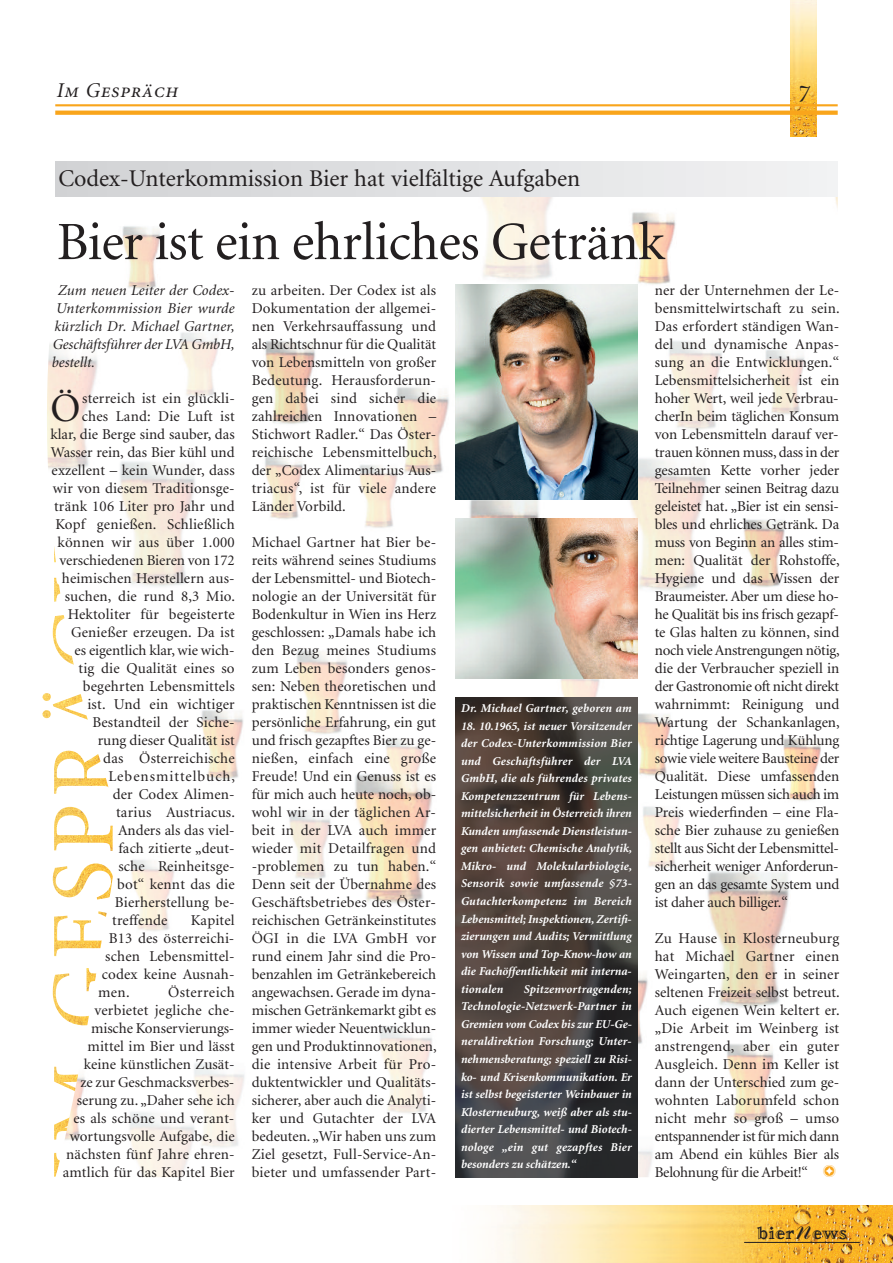
<style>
.page{position:relative;width:893px;height:1263px;background:#fff}
.page>*{position:absolute;margin:0;border:0;box-sizing:border-box;transform-origin:0 0}
.t1{font:54px "Minion";letter-spacing:-.01em;color:#231f20}
.t2{font:40.35px "Minion";color:#231f20}
.t3{font:27px "Boulevard";color:#231f20}
.t4{font:24px "Minion";color:#231f20}
.t5{font:21px "Minion Italic SC";letter-spacing:.03em;color:#231f20}
.t6{font:800 19.95px "Matrix Inline";letter-spacing:.03em;color:#231f20}
.t7{font:15px/18px "Minion";letter-spacing:.01em;color:#231f20;text-align:justify}
.t8{font:italic 15px/18px "Minion";color:#231f20;text-align:justify}
.t9{font:15px "Minion";letter-spacing:.065em;color:#231f20}
.t10{font:italic 700 12px/17.5px "Minion";letter-spacing:.01em;color:#fff;text-align:justify}
.s1{font-family:"P22 Da Vinci Extras";color:#f9a51b}
.s2{font-family:"Boulevard";font-weight:400;font-size:33.9px}
</style>
<div class="page">
<img style="left:791px;top:0;width:25px;height:136px">
<img style="left:496px;top:1205px;width:397px;height:58px">
<hr style="left:744px;top:1242px;width:116px;height:1px;background:#231f20">
<hr style="left:55px;top:104px;width:783px;height:2px;background:#f9a51b">
<svg style="left:55px;top:111px;width:783px;height:4px;background:#f9a825"></svg>
<img style="left:46px;top:197px;width:792px;height:980px">
<img style="left:455px;top:519px;width:183px;height:159px">
<img style="left:455px;top:284px;width:183px;height:215px">
<div style="left:55px;top:162px;width:783px;height:35px;background:linear-gradient(to right,#d0d2d4,#f2f2f3)"></div>
<img style="left:455px;top:697px;width:183px;height:480px">
<h3 class="t5" style="left:57px;top:82px;width:123px">Im Gespräch</h3>
<h3 class="t4" style="left:58px;top:169px;width:523px">Codex-Unterkommission Bier hat vielfältige Aufgaben</h3>
<h1 class="t1" style="left:57px;top:221px;width:609px">Bier ist ein ehrliches Getränk</h1>
<h3 class="t3" style="left:796px;top:81px;width:13px">7</h3>
<p class="t8" style="left:52px;top:282px;width:185px;text-indent:6px">Zum neuen Leiter der Codex-Unterkommission Bier wurde kürzlich Dr. Michael Gartner, Geschäftsführer der LVA GmbH, bestellt.</p>
<h2 class="t2" style="left:50px;top:392px;width:32px">Ö</h2>
<p class="t7" style="left:82px;top:390px;width:154px">sterreich ist ein glückli-</p>
<p class="t7" style="left:82px;top:408px;width:154px">ches Land: Die Luft ist</p>
<p class="t7" style="left:50px;top:426px;width:186px">klar, die Berge sind sauber, das</p>
<p class="t7" style="left:51px;top:444px;width:185px">Wasser rein, das Bier kühl und</p>
<p class="t7" style="left:52px;top:462px;width:185px">exzellent – kein Wunder, dass</p>
<p class="t7" style="left:53px;top:480px;width:183px">wir von diesem Traditionsge-</p>
<p class="t7" style="left:54px;top:498px;width:182px">tränk 106 Liter pro Jahr und</p>
<p class="t7" style="left:56px;top:516px;width:181px">Kopf genießen. Schließlich</p>
<p class="t7" style="left:57px;top:534px;width:179px">können wir aus über 1.000</p>
<p class="t7" style="left:60px;top:552px;width:177px">verschiedenen Bieren von 172</p>
<p class="t7" style="left:62px;top:570px;width:174px">heimischen Herstellern aus-</p>
<p class="t7" style="left:65px;top:588px;width:172px">suchen, die rund 8,3 Mio.</p>
<p class="t7" style="left:68px;top:606px;width:168px">Hektoliter für begeisterte</p>
<p class="t7" style="left:71px;top:624px;width:165px">Genießer erzeugen. Da ist</p>
<p class="t7" style="left:75px;top:642px;width:162px">es eigentlich klar, wie wich-</p>
<p class="t7" style="left:79px;top:660px;width:158px">tig die Qualität eines so</p>
<p class="t7" style="left:83px;top:678px;width:153px">begehrten Lebensmittels</p>
<p class="t7" style="left:87px;top:696px;width:149px">ist. Und ein wichtiger</p>
<p class="t7" style="left:92px;top:714px;width:144px">Bestandteil der Siche-</p>
<p class="t7" style="left:98px;top:732px;width:138px">rung dieser Qualität ist</p>
<p class="t7" style="left:103px;top:750px;width:133px">das Österreichische</p>
<p class="t9" style="left:108px;top:770px;width:128px">Lebensmittelbuch,</p>
<p class="t7" style="left:113px;top:786px;width:123px">der Codex Alimen-</p>
<p class="t7" style="left:116px;top:804px;width:121px">tarius Austriacus.</p>
<p class="t7" style="left:118px;top:822px;width:118px">Anders als das viel-</p>
<p class="t7" style="left:118px;top:840px;width:118px">fach zitierte „deut-</p>
<p class="t7" style="left:118px;top:858px;width:118px">sche Reinheitsge-</p>
<p class="t7" style="left:117px;top:876px;width:119px">bot“ kennt das die</p>
<p class="t7" style="left:115px;top:894px;width:121px">Bierherstellung be-</p>
<p class="t7" style="left:112px;top:912px;width:57px">treffende</p>
<p class="t7" style="left:191px;top:912px;width:45px">Kapitel</p>
<p class="t7" style="left:109px;top:930px;width:127px">B13 des österreichi-</p>
<p class="t7" style="left:105px;top:948px;width:131px">schen Lebensmittel-</p>
<p class="t7" style="left:102px;top:966px;width:134px">codex keine Ausnah-</p>
<p class="t7" style="left:98px;top:984px;width:33px">men.</p>
<p class="t7" style="left:63px;top:984px;width:174px;text-align:right">Österreich<br>verbietet jegliche che&shy;mische Konservierungs&shy;mittel im Bier und lässt keine künstlichen Zusät-<br>ze zur Geschmacksverbes&shy;serung zu. „Daher sehe ich es als schöne und verant&shy;wortungsvolle Aufgabe, die nächsten fünf Jahre ehren&shy;amtlich für das Kapitel Bier</p>
<p class="t7" style="left:252px;top:282px;width:186px">zu arbeiten. Der Codex ist als Dokumentation der allgemei&shy;nen Verkehrsauffassung und als Richtschnur für die Qualität von Lebensmitteln von großer Bedeutung. Herausforderun&shy;gen dabei sind sicher die zahlreichen Innovationen – Stichwort Radler.“ Das Öster&shy;reichische Lebensmittelbuch, der „Codex Alimentarius Aus&shy;triacus“, ist für viele andere Länder Vorbild.</p>
<p class="t7" style="left:252px;top:534px;width:186px">Michael Gartner hat Bier be&shy;reits während seines Studiums der Lebensmittel- und Biotech&shy;nologie an der Universität für Bodenkultur in Wien ins Herz geschlossen: „Damals habe ich den Bezug meines Studiums zum Leben besonders genos&shy;sen: Neben theoretischen und praktischen Kenntnissen ist die persönliche Erfahrung, ein gut und frisch gezapftes Bier zu ge&shy;nießen, einfach eine große Freude! Und ein Genuss ist es für mich auch heute noch, ob&shy;wohl wir in der täglichen Ar&shy;beit in der LVA auch immer wieder mit Detailfragen und -problemen zu tun haben.“ Denn seit der Übernahme des Geschäftsbetriebes des Öster&shy;reichischen Getränkeinstitutes ÖGI in die LVA GmbH vor rund einem Jahr sind die Pro&shy;benzahlen im Getränkebereich angewachsen. Gerade im dyna&shy;mischen Getränkemarkt gibt es immer wieder Neuentwicklun&shy;gen und Produktinnovationen, die intensive Arbeit für Pro&shy;duktentwickler und Qualitäts&shy;sicherer, aber auch die Analyti&shy;ker und Gutachter der LVA bedeuten. „Wir haben uns zum Ziel gesetzt, Full-Service-An&shy;bieter und umfassender Part-</p>
<p class="t10" style="left:461px;top:700px;width:172px">Dr. Michael Gartner, geboren am</p>
<p class="t10" style="left:461px;top:718px;width:173px">18. 10.1965, ist neuer Vorsitzender der Codex-Unterkommission Bier und Geschäftsführer der LVA GmbH, die als führendes privates Kompetenzzentrum für Lebens&shy;mittelsicherheit in Österreich ihren Kunden umfassende Dienstleistun&shy;gen anbietet: Chemische Analytik, Mikro- und Molekularbiologie, Sensorik sowie umfassende §73- Gutachterkompetenz im Bereich Lebensmittel; Inspektionen, Zertifi&shy;zierungen und Audits; Vermittlung von Wissen und Top-Know-how an die Fachöffentlichkeit mit interna&shy;tionalen</p>
<p class="t10" style="left:461px;top:981px;width:172px;text-indent:63px">Spitzenvortragenden; Technologie-Netzwerk-Partner in Gremien vom Codex bis zur EU-Ge&shy;neraldirektion Forschung; Unter&shy;nehmensberatung; speziell zu Risi&shy;ko- und Krisenkommunikation. Er ist selbst begeisterter Weinbauer in Klosterneuburg, weiß aber als stu&shy;dierter Lebensmittel- und Biotech&shy;nologe „ein gut gezapftes Bier besonders zu schätzen.“</p>
<p class="t7" style="left:655px;top:282px;width:186px">ner der Unternehmen der Le&shy;bensmittelwirtschaft zu sein.<br>Das erfordert ständigen Wan&shy;del und dynamische Anpas&shy;sung an die Entwicklungen.“ Lebensmittelsicherheit ist ein hoher Wert, weil jede Verbrau&shy;cherIn beim täglichen Konsum von Lebensmitteln darauf ver&shy;trauen können muss, dass in der gesamten Kette vorher jeder Teilnehmer seinen Beitrag dazu geleistet hat. „Bier ist ein sensi&shy;bles und ehrliches Getränk. Da muss von Beginn an alles stim&shy;men: Qualität der Rohstoffe, Hygiene und das Wissen der Braumeister. Aber um diese ho&shy;he Qualität bis ins frisch gezapf&shy;te Glas halten zu können, sind noch viele Anstrengungen nötig, die der Verbraucher speziell in der Gastronomie oft nicht direkt wahrnimmt: Reinigung und Wartung der Schankanlagen, richtige Lagerung und Kühlung sowie viele weitere Bausteine der Qualität. Diese umfassenden Leistungen müssen sich auch im Preis wiederfinden – eine Fla&shy;sche Bier zuhause zu genießen stellt aus Sicht der Lebensmittel&shy;sicherheit weniger Anforderun&shy;gen an das gesamte System und ist daher auch billiger.“</p>
<p class="t7" style="left:655px;top:930px;width:186px">Zu Hause in Klosterneuburg hat Michael Gartner einen Weingarten, den er in seiner seltenen Freizeit selbst betreut.<br>Auch eigenen Wein keltert er. „Die Arbeit im Weinberg ist anstrengend, aber ein guter Ausgleich. Denn im Keller ist dann der Unterschied zum ge&shy;wohnten Laborumfeld schon nicht mehr so groß – umso entspannender ist für mich dann am Abend ein kühles Bier als Belohnung für die Arbeit!“ <span class="s1">t</span></p>
<h3 class="t6" style="left:757px;top:1220px;width:91px">bier<span class="s2">n</span>ews</h3>
</div>
